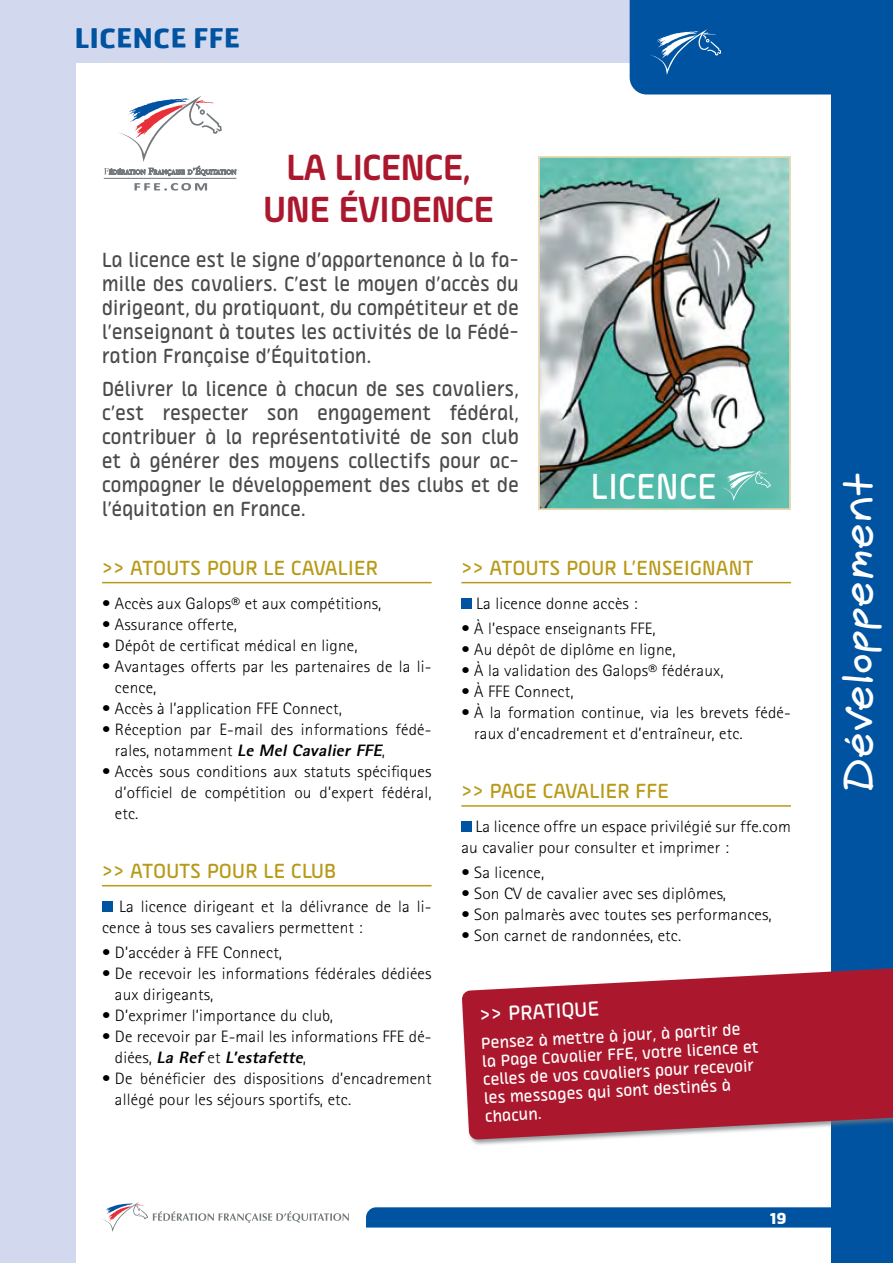
<style>
.page{position:relative;width:893px;height:1263px;background:#d2d8ee}
.page>*{position:absolute;margin:0;border:0;box-sizing:border-box;transform-origin:0 0}
.t1{font:42px "Gemelli";color:#fff}
.t2{font:700 34.5px/41.4px "Alpineo";color:#ab182d;text-align:center}
.t3{font:500 34.5px "Alpineo";letter-spacing:.02em;color:#fff;scale:.95 1}
.t4{font:700 27px "Hermes";letter-spacing:.015em;color:#0053a1}
.t5{font:500 19.5px/24px "Alpineo";letter-spacing:.02em;color:#4a4a49;text-align:justify;scale:.95 1}
.t6{font:500 19.5px "Alpineo";letter-spacing:.02em;color:#b89a18}
.t7{font:500 19.5px "Alpineo";color:#fff}
.t8{font:300 16.5px/21px "Rotis Sans Serif";letter-spacing:.01em;color:#000;scale:1.05 1}
.t9{font:500 15.3px/18.5px "Alpineo";color:#fff}
.t10{font:700 15px "Hermes";color:#fff}
.s1{font-weight:800;font-style:italic}
</style>
<div class="page">
<div style="left:76px;top:64px;width:755px;height:1199px;background:#fff"></div>
<div style="left:831px;top:0;width:62px;height:1263px;background:#0053a1"></div>
<div style="left:366px;top:1207px;width:465px;height:20px;background:#0053a1"></div>
<svg style="left:102px;top:1202px;width:247px;height:30px"></svg>
<div style="left:630px;top:0;width:201px;height:94px;background:#0053a1"></div>
<hr style="left:102px;top:582px;width:330px;height:1px;background:#b89a18">
<hr style="left:102px;top:885px;width:330px;height:1px;background:#b89a18">
<div style="left:102px;top:901px;width:11px;height:11px;background:#0053a1"></div>
<hr style="left:461px;top:582px;width:330px;height:1px;background:#b89a18">
<hr style="left:461px;top:805px;width:330px;height:2px;background:#b89a18">
<div style="left:461px;top:598px;width:11px;height:11px;background:#0053a1"></div>
<div style="left:461px;top:821px;width:11px;height:11px;background:#0053a1"></div>
<div style="left:461px;top:966px;width:432px;height:180px;background:#73797c;opacity:.75"></div>
<svg style="left:462px;top:966px;width:431px;height:174px;background:#b13549"></svg>
<img style="left:538px;top:156px;width:253px;height:354px">
<svg style="left:722px;top:470px;width:49px;height:31px;background:#73c6b9"></svg>
<hr style="left:104px;top:178px;width:132px;height:1px;background:#73797c">
<svg style="left:104px;top:96px;width:132px;height:80px"></svg>
<svg style="left:135px;top:183px;width:72px;height:8px"></svg>
<h3 class="t4" style="left:75px;top:21px;width:167px">LICENCE FFE</h3>
<h2 class="t2" style="left:263px;top:147px;width:231px">LA LICENCE,<br>UNE ÉVIDENCE</h2>
<p class="t5" style="left:102px;top:248px;width:440px">La licence est le signe d’appartenance à la fa&shy;mille des cavaliers. C’est le moyen d’accès du dirigeant, du pratiquant, du compétiteur et de l’enseignant à toutes les activités de la Fédé&shy;ration Française d’Équitation.</p>
<p class="t5" style="left:102px;top:377px;width:440px">Délivrer la licence à chacun de ses cavaliers, c’est respecter son engagement fédéral, contribuer à la représentativité de son club et à générer des moyens collectifs pour ac&shy;compagner le développement des clubs et de l’équitation en France.</p>
<h2 class="t3" style="left:591px;top:467px;width:133px">LICENCE</h2>
<p class="t6" style="left:102px;top:557px;width:277px">&gt;&gt; ATOUTS POUR LE CAVALIER</p>
<p class="t8" style="left:102px;top:592px;width:268px">• Accès aux Galops® et aux compétitions,</p>
<p class="t8" style="left:102px;top:614px;width:130px">• Assurance offerte,</p>
<p class="t8" style="left:102px;top:635px;width:245px">• Dépôt de certificat médical en ligne,</p>
<p class="t8" style="left:115px;top:656px;width:303px;text-indent:-13px">• Avantages offerts par les partenaires de la li&shy;cence,</p>
<p class="t8" style="left:102px;top:698px;width:230px">• Accès à l’application FFE Connect,</p>
<p class="t8" style="left:115px;top:719px;width:303px;text-indent:-13px">• Réception par E-mail des informations fédé&shy;rales, notamment <span class="s1">Le Mel Cavalier FFE</span>,</p>
<p class="t8" style="left:115px;top:761px;width:303px;text-align:justify;text-indent:-13px">• Accès sous conditions aux statuts spécifiques d’officiel de compétition ou d’expert fédéral, etc.</p>
<p class="t6" style="left:102px;top:860px;width:236px">&gt;&gt; ATOUTS POUR LE CLUB</p>
<p class="t8" style="left:102px;top:896px;width:315px;text-indent:17px">La licence dirigeant et la délivrance de la li&shy;cence à tous ses cavaliers permettent :</p>
<p class="t8" style="left:102px;top:942px;width:173px">• D’accéder à FFE Connect,</p>
<p class="t8" style="left:115px;top:963px;width:303px;text-indent:-13px">• De recevoir les informations fédérales dédiées aux dirigeants,</p>
<p class="t8" style="left:102px;top:1005px;width:221px">• D’exprimer l’importance du club,</p>
<p class="t8" style="left:115px;top:1026px;width:303px;text-indent:-13px">• De recevoir par E-mail les informations FFE dé&shy;d i é e s , <span class="s1">La Ref</span> e t <span class="s1">L’estafette</span>,</p>
<p class="t8" style="left:115px;top:1068px;width:303px;text-indent:-13px">• De bénéficier des dispositions d’encadrement allégé pour les séjours sportifs, etc.</p>
<p class="t6" style="left:461px;top:557px;width:293px">&gt;&gt; ATOUTS POUR L’ENSEIGNANT</p>
<p class="t8" style="left:476px;top:592px;width:155px">La licence donne accès :</p>
<p class="t8" style="left:461px;top:618px;width:187px">• À l’espace enseignants FFE,</p>
<p class="t8" style="left:461px;top:639px;width:206px">• Au dépôt de diplôme en ligne,</p>
<p class="t8" style="left:461px;top:660px;width:251px">• À la validation des Galops® fédéraux,</p>
<p class="t8" style="left:461px;top:681px;width:108px">• À FFE Connect,</p>
<p class="t8" style="left:474px;top:702px;width:303px;text-indent:-13px">• À la formation continue, via les brevets fédé&shy;raux d’encadrement et d’entraîneur, etc.</p>
<p class="t6" style="left:461px;top:780px;width:209px">&gt;&gt; PAGE CAVALIER FFE</p>
<p class="t8" style="left:461px;top:816px;width:315px;text-indent:14px">La licence offre un espace privilégié sur ffe.com au cavalier pour consulter et imprimer :</p>
<p class="t8" style="left:461px;top:862px;width:80px">• Sa licence,</p>
<p class="t8" style="left:461px;top:883px;width:254px">• Son CV de cavalier avec ses diplômes,</p>
<p class="t8" style="left:461px;top:904px;width:297px">• Son palmarès avec toutes ses performances,</p>
<p class="t8" style="left:461px;top:925px;width:211px">• Son carnet de randonnées, etc.</p>
<p class="t7" style="left:479px;top:1003px;width:121px;rotate:-3deg">&gt;&gt; PRATIQUE</p>
<p class="t9" style="left:481px;top:1034px;width:278px;rotate:-3deg">Pensez à mettre à jour, à partir de la Page Cavalier FFE, votre licence et celles de vos cavaliers pour recevoir les messages qui sont destinés à chacun.</p>
<p class="t10" style="left:770px;top:1208px;width:18px">19</p>
<h1 class="t1" style="left:833px;top:790px;width:321px;rotate:-90deg">Développement</h1>
</div>
